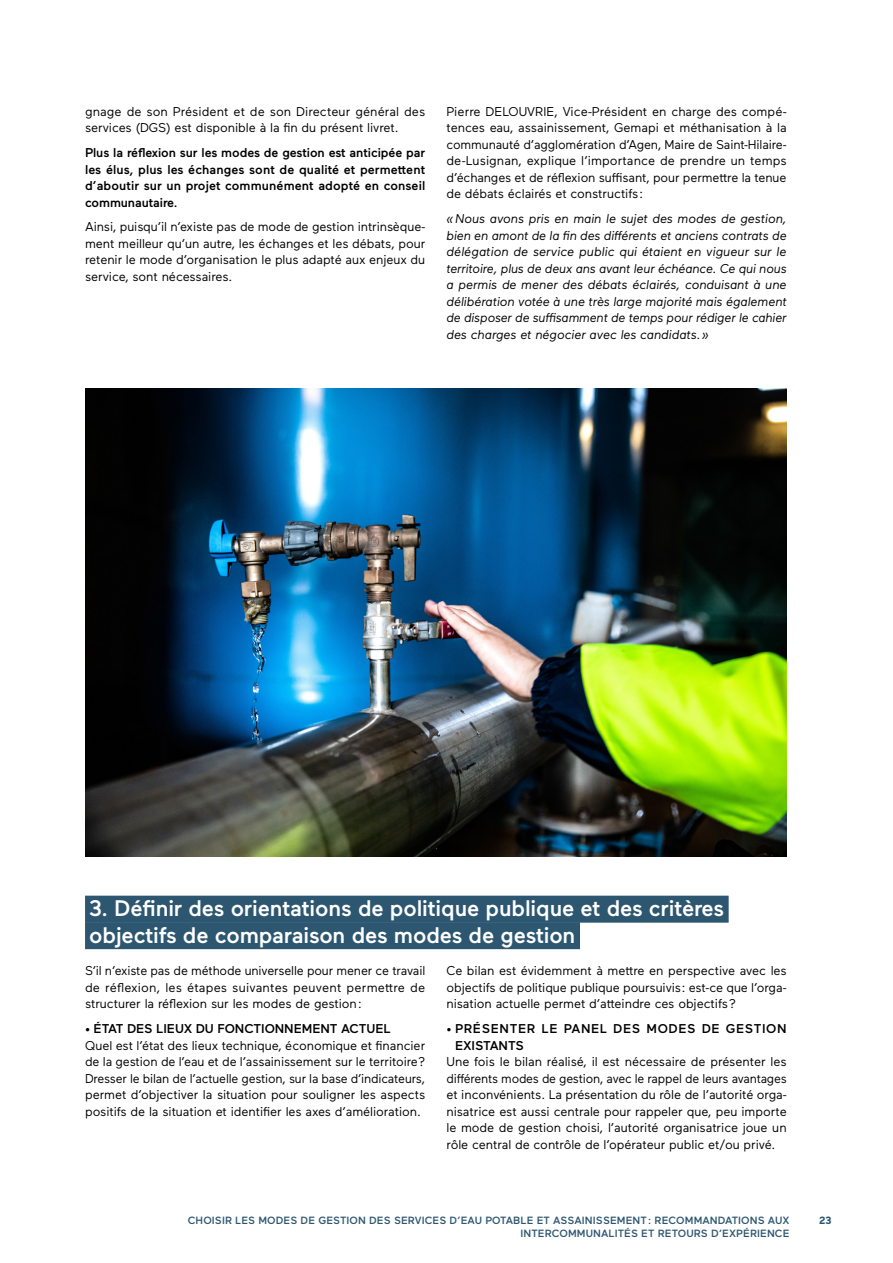
<style>
.page{position:relative;width:893px;height:1263px;background:#fff}
.page>*{position:absolute;margin:0;border:0;box-sizing:border-box;transform-origin:0 0}
.t1{font:500 22.5px/26.5px "Maax";letter-spacing:-.005em;color:#fff}
.t2{font:12.75px/16.5px "Maax";letter-spacing:-.005em;color:#000;text-align:justify}
.t3{font:italic 12.75px/16.5px "Maax";letter-spacing:-.005em;color:#000;text-align:justify}
.t4{font:500 12.75px/16.5px "Maax";letter-spacing:-.005em;color:#000;text-align:justify}
.t5{font:500 12.75px/16.5px "Maax";letter-spacing:.045em;color:#000}
.t6{font:500 10.5px/12.6px "Maax";letter-spacing:.01em;color:#2d5770;text-align:right}
.t7{font:700 10.5px "Maax";color:#2d5770}
</style>
<div class="page">
<img style="left:85px;top:389px;width:702px;height:467px">
<div style="left:85px;top:896px;width:644px;height:27px;background:#2d5770"></div>
<div style="left:85px;top:922px;width:495px;height:27px;background:#2d5770"></div>
<p class="t2" style="left:85px;top:103px;width:342px">gnage de son Président et de son Directeur général des services (DGS) est disponible à la fin du présent livret.</p>
<p class="t4" style="left:85px;top:144px;width:342px">Plus la réflexion sur les modes de gestion est anticipée par les élus, plus les échanges sont de qualité et permettent d’aboutir sur un projet communément adopté en conseil communautaire.</p>
<p class="t2" style="left:85px;top:218px;width:342px">Ainsi, puisqu’il n’existe pas de mode de gestion intrinsèque&shy;ment meilleur qu’un autre, les échanges et les débats, pour retenir le mode d’organisation le plus adapté aux enjeux du service, sont nécessaires.</p>
<p class="t2" style="left:446px;top:103px;width:342px">Pierre DELOUVRIE, Vice-Président en charge des compé&shy;tences eau, assainissement, Gemapi et méthanisation à la communauté d’agglomération d’Agen, Maire de Saint-Hilaire&shy;de-Lusignan, explique l’importance de prendre un temps d’échanges et de réflexion suffisant, pour permettre la tenue de débats éclairés et constructifs :</p>
<p class="t3" style="left:446px;top:210px;width:342px">« Nous avons pris en main le sujet des modes de gestion, bien en amont de la fin des différents et anciens contrats de délégation de service public qui étaient en vigueur sur le territoire, plus de deux ans avant leur échéance. Ce qui nous a permis de mener des débats éclairés, conduisant à une délibération votée à une très large majorité mais également de disposer de suffisamment de temps pour rédiger le cahier des charges et négocier avec les candidats. »</p>
<h1 class="t1" style="left:89px;top:894px;width:636px">3. Définir des orientations de politique publique et des critères objectifs de comparaison des modes de gestion</h1>
<p class="t2" style="left:85px;top:962px;width:342px">S’il n’existe pas de méthode universelle pour mener ce travail de réflexion, les étapes suivantes peuvent permettre de structurer la réflexion sur les modes de gestion :</p>
<p class="t4" style="left:85px;top:1020px;width:307px">• ÉTAT DES LIEUX DU FONCTIONNEMENT ACTUEL</p>
<p class="t2" style="left:85px;top:1036px;width:342px">Quel est l’état des lieux technique, économique et financier de la gestion de l’eau et de l’assainissement sur le territoire ?<br>Dresser le bilan de l’actuelle gestion, sur la base d’indicateurs, permet d’objectiver la situation pour souligner les aspects positifs de la situation et identifier les axes d’amélioration.</p>
<p class="t2" style="left:446px;top:962px;width:342px">Ce bilan est évidemment à mettre en perspective avec les objectifs de politique publique poursuivis : est-ce que l’orga&shy;nisation actuelle permet d’atteindre ces objectifs ?</p>
<p class="t5" style="left:455px;top:1020px;width:333px;text-indent:-9px">• PRÉSENTER LE PANEL DES MODES DE GESTION<br>EXISTANTS</p>
<p class="t2" style="left:446px;top:1053px;width:342px">Une fois le bilan réalisé, il est nécessaire de présenter les différents modes de gestion, avec le rappel de leurs avantages et inconvénients. La présentation du rôle de l’autorité orga&shy;nisatrice est aussi centrale pour rappeler que, peu importe le mode de gestion choisi, l’autorité organisatrice joue un rôle central de contrôle de l’opérateur public et/ou privé.</p>
<p class="t6" style="left:188px;top:1214px;width:603px">CHOISIR LES MODES DE GESTION DES SERVICES D’EAU POTABLE ET ASSAINISSEMENT : RECOMMANDATIONS AUX<br>INTERCOMMUNALITÉS ET RETOURS D’EXPÉRIENCE</p>
<p class="t7" style="left:819px;top:1214px;width:14px">23</p>
</div>
